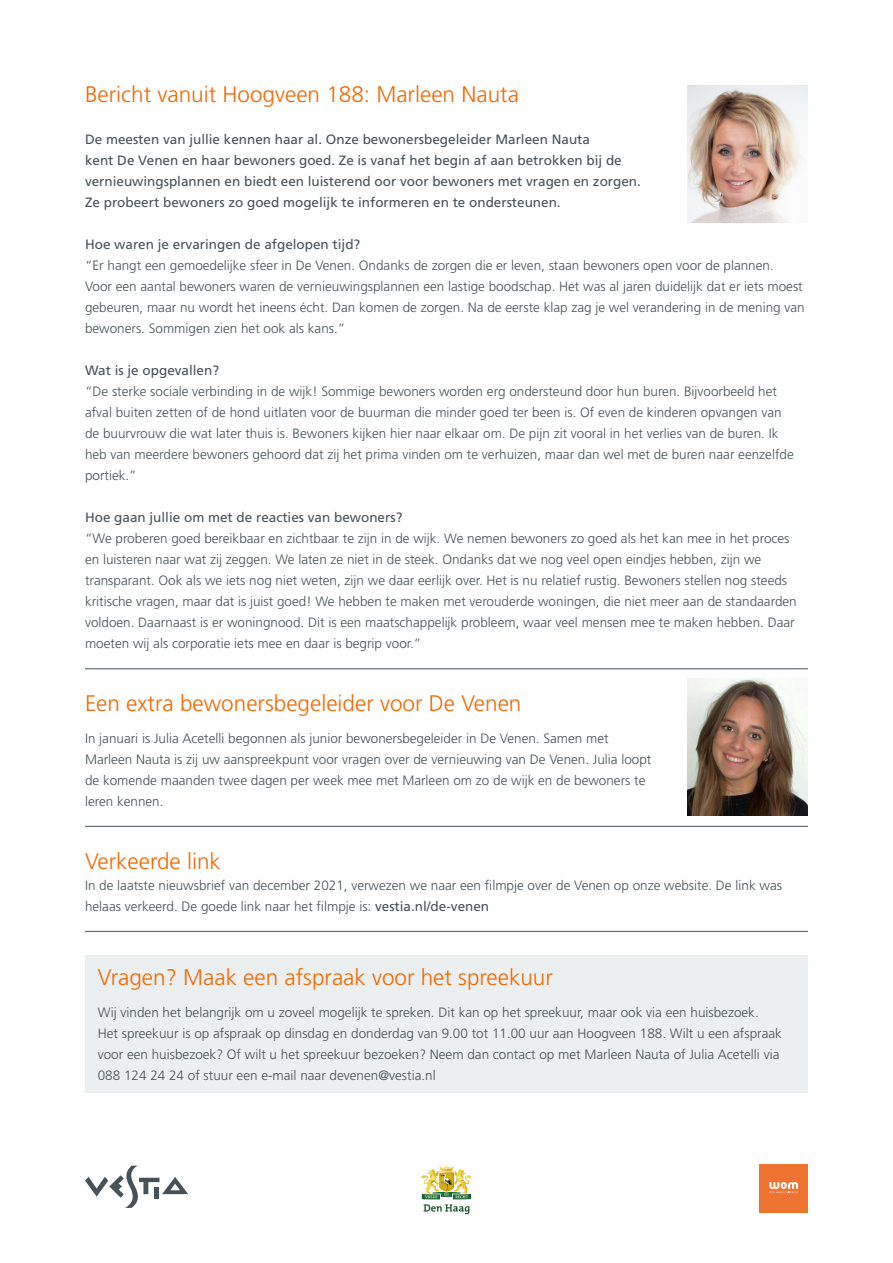
<style>
.page{position:relative;width:893px;height:1263px;background:#fff}
.page>*{position:absolute;margin:0;border:0;box-sizing:border-box;transform-origin:0 0}
.Oranje_kop_artikel{font:300 22.5px "Frutiger LT Std";color:#ed6a04}
.Artikeltekst{font:300 13.5px/21px "Frutiger LT Std";color:#475258}
.Artikeltekst-2{font:13.5px/21px "Frutiger LT Std";color:#475258}
.s1{font-weight:400}
</style>
<div class="page">
<div style="left:85px;top:956px;width:723px;height:137px;background:#eceff0"></div>
<svg style="left:85px;top:1165px;width:103px;height:43px"></svg>
<div style="left:759px;top:1164px;width:49px;height:49px;background:#ee7330"></div>
<svg style="left:769px;top:1182px;width:29px;height:11px"></svg>
<hr style="left:85px;top:668px;width:723px;height:1px;background:#475258">
<hr style="left:85px;top:826px;width:723px;height:1px;background:#475258">
<hr style="left:85px;top:931px;width:723px;height:1px;background:#475258">
<svg style="left:421px;top:1166px;width:51px;height:48px"></svg>
<img style="left:687px;top:85px;width:121px;height:137px">
<img style="left:687px;top:679px;width:121px;height:137px">
<p class="Oranje_kop_artikel" style="left:85px;top:81px;width:435px">Bericht vanuit Hoogveen 188: Marleen Nauta</p>
<p class="Artikeltekst-2" style="left:85px;top:129px;width:557px">De meesten van jullie kennen haar al. Onze bewonersbegeleider Marleen Nauta<br>kent De Venen en haar bewoners goed. Ze is vanaf het begin af aan betrokken bij de vernieuwingsplannen en biedt een luisterend oor voor bewoners met vragen en zorgen.</p>
<p class="Artikeltekst-2" style="left:85px;top:192px;width:477px">Ze probeert bewoners zo goed mogelijk te informeren en te ondersteunen.</p>
<p class="Artikeltekst-2" style="left:85px;top:234px;width:277px">Hoe waren je ervaringen de afgelopen tijd?</p>
<p class="Artikeltekst" style="left:85px;top:255px;width:721px">“Er hangt een gemoedelijke sfeer in De Venen. Ondanks de zorgen die er leven, staan bewoners open voor de plannen.<br>Voor een aantal bewoners waren de vernieuwingsplannen een lastige boodschap. Het was al jaren duidelijk dat er iets moest gebeuren, maar nu wordt het ineens écht. Dan komen de zorgen. Na de eerste klap zag je wel verandering in de mening van bewoners. Sommigen zien het ook als kans.”</p>
<p class="Artikeltekst-2" style="left:85px;top:360px;width:136px">Wat is je opgevallen?</p>
<p class="Artikeltekst" style="left:85px;top:381px;width:710px">“De sterke sociale verbinding in de wijk! Sommige bewoners worden erg ondersteund door hun buren. Bijvoorbeeld het afval buiten zetten of de hond uitlaten voor de buurman die minder goed ter been is. Of even de kinderen opvangen van de buurvrouw die wat later thuis is. Bewoners kijken hier naar elkaar om. De pijn zit vooral in het verlies van de buren. Ik heb van meerdere bewoners gehoord dat zij het prima vinden om te verhuizen, maar dan wel met de buren naar eenzelfde portiek.”</p>
<p class="Artikeltekst-2" style="left:85px;top:507px;width:319px">Hoe gaan jullie om met de reacties van bewoners?</p>
<p class="Artikeltekst" style="left:85px;top:528px;width:713px">“We proberen goed bereikbaar en zichtbaar te zijn in de wijk. We nemen bewoners zo goed als het kan mee in het proces en luisteren naar wat zij zeggen. We laten ze niet in de steek. Ondanks dat we nog veel open eindjes hebben, zijn we transparant. Ook als we iets nog niet weten, zijn we daar eerlijk over. Het is nu relatief rustig. Bewoners stellen nog steeds kritische vragen, maar dat is juist goed! We hebben te maken met verouderde woningen, die niet meer aan de standaarden voldoen. Daarnaast is er woningnood. Dit is een maatschappelijk probleem, waar veel mensen mee te maken hebben. Daar moeten wij als corporatie iets mee en daar is begrip voor.”</p>
<p class="Oranje_kop_artikel" style="left:85px;top:690px;width:438px">Een extra bewonersbegeleider voor De Venen</p>
<p class="Artikeltekst" style="left:85px;top:727px;width:568px">In januari is Julia Acetelli begonnen als junior bewonersbegeleider in De Venen. Samen met Marleen Nauta is zij uw aanspreekpunt voor vragen over de vernieuwing van De Venen. Julia loopt de komende maanden twee dagen per week mee met Marleen om zo de wijk en de bewoners te leren kennen.</p>
<p class="Oranje_kop_artikel" style="left:85px;top:848px;width:137px">Verkeerde link</p>
<p class="Artikeltekst" style="left:85px;top:874px;width:698px">In de laatste nieuwsbrief van december 2021, verwezen we naar een filmpje over de Venen op onze website. De link was helaas verkeerd. De goede link naar het filmpje is: <span class="s1">vestia.nl/de-venen</span></p>
<p class="Oranje_kop_artikel" style="left:98px;top:965px;width:457px">Vragen? Maak een afspraak voor het spreekuur</p>
<p class="Artikeltekst" style="left:98px;top:1002px;width:662px">Wij vinden het belangrijk om u zoveel mogelijk te spreken. Dit kan op het spreekuur, maar ook via een huisbezoek.</p>
<p class="Artikeltekst" style="left:98px;top:1023px;width:686px">Het spreekuur is op afspraak op dinsdag en donderdag van 9.00 tot 11.00 uur aan Hoogveen 188. Wilt u een afspraak voor een huisbezoek? Of wilt u het spreekuur bezoeken? Neem dan contact op met Marleen Nauta of Julia Acetelli via<br>088 124 24 24 of stuur een e-mail naar devenen@vestia.nl</p>
</div>
